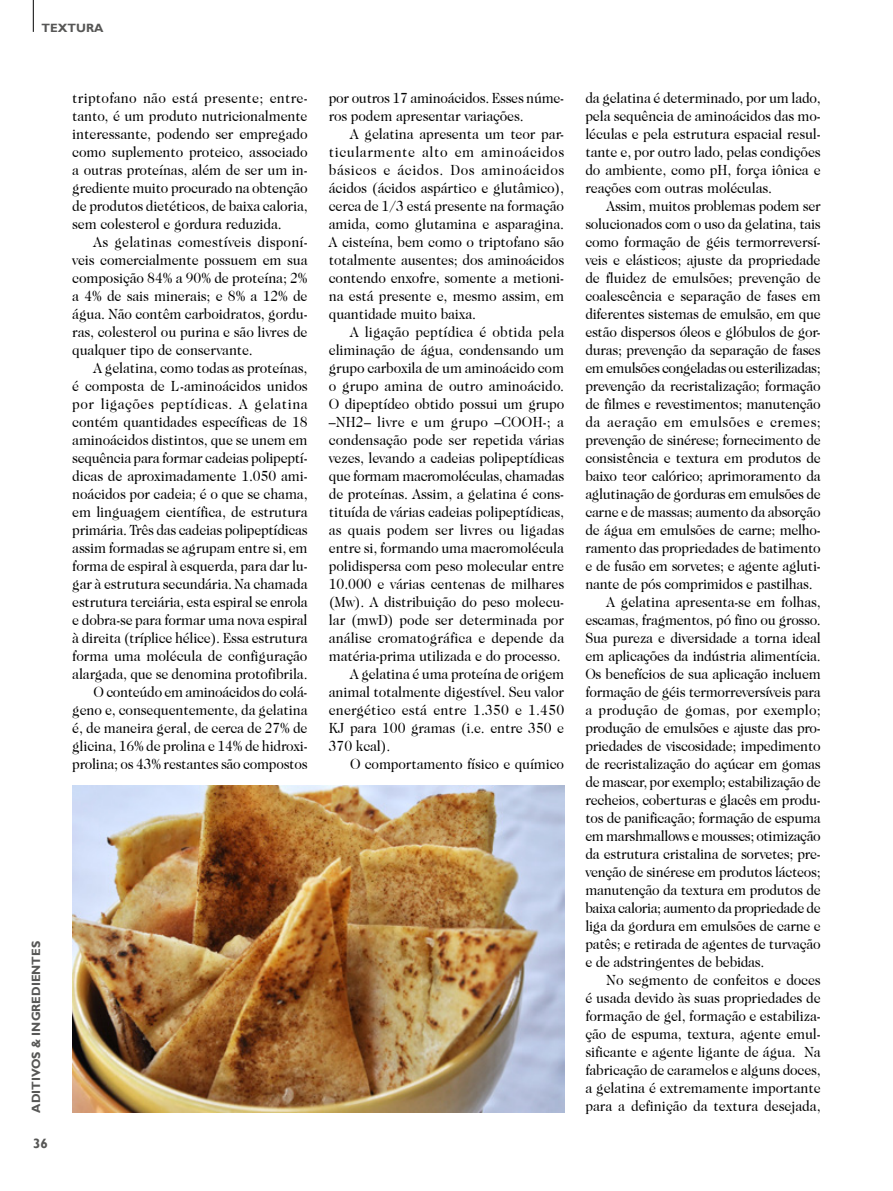
<style>
.page{position:relative;width:893px;height:1191px;background:#fff}
.page>*{position:absolute;margin:0;border:0;box-sizing:border-box;transform-origin:0 0}
.t1{font:15px/18px "Caslon 224 IT Cby BT";letter-spacing:-.015em;color:#000;text-align:justify;scale:.93 1}
.t2{font:15px "Caslon 224 IT Cby BT";letter-spacing:.005em;color:#000;scale:.93 1}
.t3{font:15px "Caslon 224 IT Cby BT";letter-spacing:.015em;color:#000;scale:.93 1}
.t4{font:15px "Caslon 224 IT Cby BT";letter-spacing:.01em;color:#000;scale:.93 1}
.t5{font:15px "Caslon 224 IT Cby BT";letter-spacing:.03em;color:#000;scale:.93 1}
.t6{font:700 13.5px "Gill Sans";color:#575756}
.t7{font:700 12px "Gill Sans";color:#575756}
</style>
<div class="page">
<img style="left:72px;top:785px;width:492px;height:327px">
<hr style="left:33px;top:0;width:1px;height:32px;background:#000">
<p class="t7" style="left:42px;top:21px;width:64px">TEXTURA</p>
<p class="t7" style="left:29px;top:1112px;width:173px;rotate:-90deg">ADITIVOS &amp; INGREDIENTES</p>
<p class="t6" style="left:33px;top:1135px;width:16px">36</p>
<p class="t1" style="left:72px;top:89px;width:255px">triptofano não está presente; entre&shy;tanto, é um produto nutricionalmente interessante, podendo ser empregado como suplemento proteico, associado a outras proteínas, além de ser um in&shy;grediente muito procurado na obtenção de produtos dietéticos, de baixa caloria, sem colesterol e gordura reduzida.</p>
<p class="t1" style="left:72px;top:233px;width:255px;text-indent:21px">As gelatinas comestíveis disponí&shy;veis comercialmente possuem em sua composição 84% a 90% de proteína; 2% a 4% de sais minerais; e 8% a 12% de água. Não contêm carboidratos, gordu&shy;ras, colesterol ou purina e são livres de qualquer tipo de conservante.</p>
<p class="t1" style="left:72px;top:359px;width:255px;text-align:right">A gelatina, como todas as proteínas,<br>é composta de L-aminoácidos unidos por ligações peptídicas. A gelatina contém quantidades específicas de 18 aminoácidos distintos, que se unem em sequência para formar cadeias polipeptí&shy;dicas de aproximadamente 1.050 ami&shy;noácidos por cadeia; é o que se chama, em linguagem científica, de estrutura primária. Três das cadeias polipeptídicas assim formadas se agrupam entre si, em forma de espiral à esquerda, para dar lu&shy;gar à estrutura secundária. Na chamada estrutura terciária, esta espiral se enrola e dobra-se para formar uma nova espiral à direita (tríplice hélice). Essa estrutura forma uma molécula de configuração alargada, que se denomina protofibrila.<br>O conteúdo em aminoácidos do colá&shy;geno e, consequentemente, da gelatina é, de maneira geral, de cerca de 27% de glicina, 16% de prolina e 14% de hidroxi&shy;prolina; os 43% restantes são compostos</p>
<p class="t1" style="left:329px;top:89px;width:255px">por outros 17 aminoácidos. Esses núme&shy;ros podem apresentar variações.</p>
<p class="t1" style="left:329px;top:125px;width:255px;text-indent:21px">A gelatina apresenta um teor par&shy;ticularmente alto em aminoácidos básicos e ácidos. Dos aminoácidos ácidos (ácidos aspártico e glutâmico), cerca de 1/3 está presente na formação amida, como glutamina e asparagina.<br>A cisteína, bem como o triptofano são totalmente ausentes; dos aminoácidos contendo enxofre, somente a metioni&shy;na está presente e, mesmo assim, em quantidade muito baixa.</p>
<p class="t2" style="left:350px;top:323px;width:232px">A ligação peptídica é obtida pela</p>
<p class="t1" style="left:329px;top:341px;width:255px">eliminação de água, condensando um</p>
<p class="t1" style="left:329px;top:359px;width:254px">grupo carboxila de um aminoácido com</p>
<p class="t1" style="left:329px;top:377px;width:255px">o grupo amina de outro aminoácido.</p>
<p class="t1" style="left:329px;top:395px;width:255px">O dipeptídeo obtido possui um grupo</p>
<p class="t3" style="left:329px;top:413px;width:254px">–NH2– livre e um grupo –COOH-; a</p>
<p class="t1" style="left:329px;top:431px;width:255px">condensação pode ser repetida várias</p>
<p class="t1" style="left:329px;top:449px;width:255px">vezes, levando a cadeias polipeptídicas</p>
<p class="t1" style="left:329px;top:467px;width:255px">que formam macromoléculas, chamadas</p>
<p class="t1" style="left:329px;top:485px;width:255px">de proteínas. Assim, a gelatina é cons-</p>
<p class="t1" style="left:329px;top:503px;width:255px">tituída de várias cadeias polipeptídicas,</p>
<p class="t2" style="left:329px;top:521px;width:255px">as quais podem ser livres ou ligadas</p>
<p class="t1" style="left:329px;top:539px;width:254px">entre si, formando uma macromolécula</p>
<p class="t1" style="left:329px;top:557px;width:255px">polidispersa com peso molecular entre</p>
<p class="t1" style="left:329px;top:575px;width:255px">10.000 e várias centenas de milhares</p>
<p class="t1" style="left:329px;top:593px;width:255px">(Mw). A distribuição do peso molecu-</p>
<p class="t1" style="left:329px;top:611px;width:254px">lar (mwD) pode ser determinada por</p>
<p class="t2" style="left:329px;top:629px;width:255px">análise cromatográfica e depende da</p>
<p class="t1" style="left:329px;top:647px;width:251px">matéria-prima utilizada e do processo.</p>
<p class="t1" style="left:350px;top:665px;width:232px">A gelatina é uma proteína de origem</p>
<p class="t1" style="left:329px;top:683px;width:255px">animal totalmente digestível. Seu valor</p>
<p class="t4" style="left:329px;top:701px;width:255px">energético está entre 1.350 e 1.450</p>
<p class="t1" style="left:329px;top:719px;width:254px">KJ para 100 gramas (i.e. entre 350 e</p>
<p class="t1" style="left:329px;top:737px;width:68px">370 kcal).</p>
<p class="t1" style="left:350px;top:755px;width:232px">O comportamento físico e químico</p>
<p class="t1" style="left:585px;top:89px;width:255px">da gelatina é determinado, por um lado, pela sequência de aminoácidos das mo&shy;léculas e pela estrutura espacial resul&shy;tante e, por outro lado, pelas condições do ambiente, como pH, força iônica e reações com outras moléculas.</p>
<p class="t1" style="left:607px;top:197px;width:232px">Assim, muitos problemas podem ser</p>
<p class="t1" style="left:585px;top:215px;width:255px">solucionados com o uso da gelatina, tais</p>
<p class="t1" style="left:585px;top:233px;width:255px">como formação de géis termorreversí-</p>
<p class="t1" style="left:585px;top:251px;width:254px">veis e elásticos; ajuste da propriedade</p>
<p class="t1" style="left:585px;top:269px;width:254px">de fluidez de emulsões; prevenção de</p>
<p class="t1" style="left:585px;top:287px;width:255px">coalescência e separação de fases em</p>
<p class="t1" style="left:585px;top:305px;width:255px">diferentes sistemas de emulsão, em que</p>
<p class="t1" style="left:585px;top:323px;width:255px">estão dispersos óleos e glóbulos de gor-</p>
<p class="t1" style="left:585px;top:341px;width:255px">duras; prevenção da separação de fases</p>
<p class="t1" style="left:585px;top:359px;width:254px">em emulsões congeladas ou esterilizadas;</p>
<p class="t1" style="left:585px;top:377px;width:255px">prevenção da recristalização; formação</p>
<p class="t1" style="left:585px;top:395px;width:255px">de filmes e revestimentos; manutenção</p>
<p class="t5" style="left:585px;top:413px;width:255px">da aeração em emulsões e cremes;</p>
<p class="t1" style="left:585px;top:431px;width:255px">prevenção de sinérese; fornecimento de</p>
<p class="t1" style="left:585px;top:449px;width:255px">consistência e textura em produtos de</p>
<p class="t1" style="left:585px;top:467px;width:254px">baixo teor calórico; aprimoramento da</p>
<p class="t1" style="left:585px;top:485px;width:254px">aglutinação de gorduras em emulsões de</p>
<p class="t1" style="left:585px;top:503px;width:254px">carne e de massas; aumento da absorção</p>
<p class="t1" style="left:585px;top:521px;width:255px">de água em emulsões de carne; melho-</p>
<p class="t1" style="left:585px;top:539px;width:255px">ramento das propriedades de batimento</p>
<p class="t1" style="left:585px;top:557px;width:254px">e de fusão em sorvetes; e agente agluti-</p>
<p class="t1" style="left:585px;top:575px;width:246px">nante de pós comprimidos e pastilhas.</p>
<p class="t1" style="left:607px;top:593px;width:232px">A gelatina apresenta-se em folhas,</p>
<p class="t1" style="left:585px;top:611px;width:254px">escamas, fragmentos, pó fino ou grosso.</p>
<p class="t1" style="left:585px;top:629px;width:255px">Sua pureza e diversidade a torna ideal</p>
<p class="t1" style="left:585px;top:647px;width:255px">em aplicações da indústria alimentícia.</p>
<p class="t1" style="left:585px;top:665px;width:255px">Os benefícios de sua aplicação incluem</p>
<p class="t1" style="left:585px;top:683px;width:255px">formação de géis termorreversíveis para</p>
<p class="t3" style="left:585px;top:701px;width:255px">a produção de gomas, por exemplo;</p>
<p class="t1" style="left:585px;top:719px;width:255px">produção de emulsões e ajuste das pro-</p>
<p class="t1" style="left:585px;top:737px;width:255px">priedades de viscosidade; impedimento</p>
<p class="t1" style="left:585px;top:755px;width:255px">de recristalização do açúcar em gomas</p>
<p class="t1" style="left:585px;top:773px;width:255px">de mascar, por exemplo; estabilização de</p>
<p class="t1" style="left:585px;top:791px;width:255px">recheios, coberturas e glacês em produ-</p>
<p class="t1" style="left:585px;top:809px;width:255px">tos de panificação; formação de espuma</p>
<p class="t1" style="left:585px;top:827px;width:255px">em marshmallows e mousses; otimização</p>
<p class="t1" style="left:585px;top:845px;width:255px">da estrutura cristalina de sorvetes; pre-</p>
<p class="t1" style="left:585px;top:863px;width:254px">venção de sinérese em produtos lácteos;</p>
<p class="t1" style="left:585px;top:881px;width:255px">manutenção da textura em produtos de</p>
<p class="t1" style="left:585px;top:899px;width:255px">baixa caloria; aumento da propriedade de</p>
<p class="t1" style="left:585px;top:917px;width:255px">liga da gordura em emulsões de carne e</p>
<p class="t1" style="left:585px;top:935px;width:254px">patês; e retirada de agentes de turvação</p>
<p class="t1" style="left:585px;top:953px;width:194px">e de adstringentes de bebidas.</p>
<p class="t1" style="left:607px;top:971px;width:232px">No segmento de confeitos e doces</p>
<p class="t1" style="left:585px;top:989px;width:255px">é usada devido às suas propriedades de</p>
<p class="t1" style="left:585px;top:1007px;width:254px">formação de gel, formação e estabiliza-</p>
<p class="t1" style="left:585px;top:1025px;width:254px">ção de espuma, textura, agente emul-</p>
<p class="t1" style="left:585px;top:1043px;width:254px">sificante e agente ligante de água. Na</p>
<p class="t1" style="left:585px;top:1061px;width:254px">fabricação de caramelos e alguns doces,</p>
<p class="t1" style="left:585px;top:1079px;width:254px">a gelatina é extremamente importante</p>
<p class="t1" style="left:585px;top:1097px;width:255px">para a definição da textura desejada,</p>
</div>
